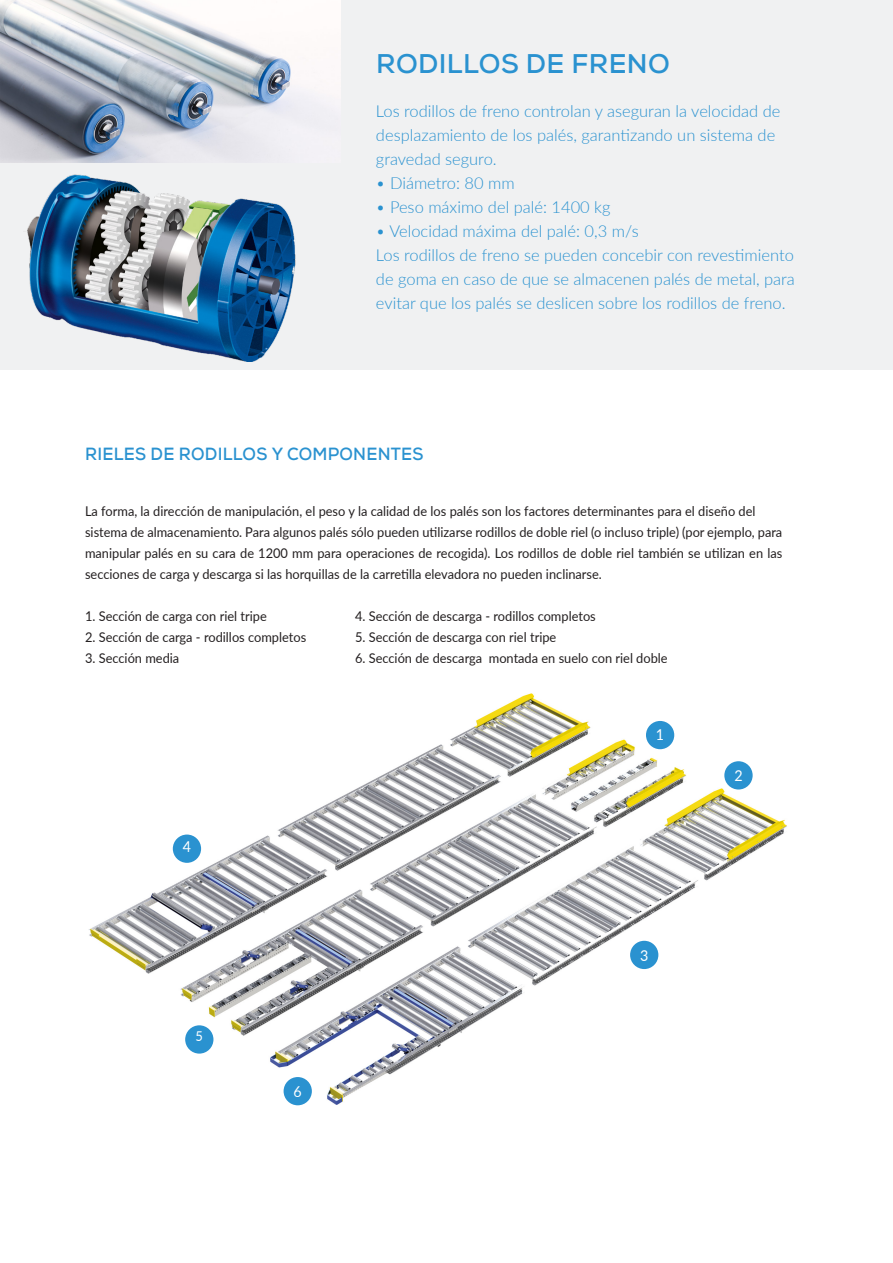
<style>
.page{position:relative;width:893px;height:1263px;background:#fff}
.page>*{position:absolute;margin:0;border:0;box-sizing:border-box;transform-origin:0 0}
.t1{font:700 27px "Nexa";letter-spacing:.015em;color:#2a92d0}
.t2{font:700 17.7px "Nexa";letter-spacing:.015em;color:#2a92d0;scale:.95 1}
.t3{font:300 16.5px/24px "Lato";color:#2a92d0}
.t4{font:15px "Lato";color:#fff;scale:.95 1}
.t5{font:13.5px/21px "Lato";color:#231f20;scale:.95 1}
.t6{font:13.5px "Lato";color:#fff;scale:.95 1}
</style>
<div class="page">
<div style="left:0;top:0;width:893px;height:370px;background:#f0f1f2"></div>
<img style="left:89px;top:693px;width:698px;height:413px">
<img style="left:0;top:0;width:340px;height:163px">
<img style="left:27px;top:174px;width:268px;height:188px">
<div style="left:646px;top:721px;width:28px;height:28px;background:#2a92d0;border-radius:50%"></div>
<div style="left:173px;top:834px;width:28px;height:29px;background:#2a92d0;border-radius:50%"></div>
<div style="left:724px;top:761px;width:29px;height:28px;background:#2a92d0;border-radius:50%"></div>
<div style="left:185px;top:1025px;width:28px;height:28px;background:#2a92d0;border-radius:50%"></div>
<div style="left:630px;top:941px;width:28px;height:28px;background:#2a92d0;border-radius:50%"></div>
<div style="left:284px;top:1077px;width:28px;height:28px;background:#2a92d0;border-radius:50%"></div>
<h1 class="t1" style="left:376px;top:46px;width:295px">RODILLOS DE FRENO</h1>
<p class="t3" style="left:376px;top:99px;width:406px">Los rodillos de freno controlan y aseguran la velocidad de desplazamiento de los palés, garantizando un sistema de gravedad seguro.</p>
<p class="t3" style="left:376px;top:171px;width:140px">• Diámetro: 80 mm</p>
<p class="t3" style="left:376px;top:195px;width:236px">• Peso máximo del palé: 1400 kg</p>
<p class="t3" style="left:376px;top:219px;width:420px">• Velocidad máxima del palé: 0,3 m/s<br>Los rodillos de freno se pueden concebir con revestimiento de goma en caso de que se almacenen palés de metal, para evitar que los palés se deslicen sobre los rodillos de freno.</p>
<h2 class="t2" style="left:85px;top:443px;width:358px">RIELES DE RODILLOS Y COMPONENTES</h2>
<p class="t5" style="left:85px;top:500px;width:735px">La forma, la dirección de manipulación, el peso y la calidad de los palés son los factores determinantes para el diseño del sistema de almacenamiento. Para algunos palés sólo pueden utilizarse rodillos de doble riel (o incluso triple) (por ejemplo, para manipular palés en su cara de 1200 mm para operaciones de recogida). Los rodillos de doble riel también se utilizan en las secciones de carga y descarga si las horquillas de la carretilla elevadora no pueden inclinarse.</p>
<p class="t5" style="left:85px;top:605px;width:193px">1. Sección de carga con riel tripe</p>
<p class="t5" style="left:355px;top:605px;width:255px">4. Sección de descarga - rodillos completos</p>
<p class="t5" style="left:85px;top:626px;width:234px">2. Sección de carga - rodillos completos</p>
<p class="t5" style="left:355px;top:626px;width:213px">5. Sección de descarga con riel tripe</p>
<p class="t5" style="left:85px;top:647px;width:101px">3. Sección media</p>
<p class="t5" style="left:355px;top:647px;width:331px">6. Sección de descarga montada en suelo con riel doble</p>
<p class="t4" style="left:183px;top:836px;width:10px">4</p>
<p class="t6" style="left:196px;top:1026px;width:9px">5</p>
<p class="t4" style="left:294px;top:1081px;width:10px">6</p>
<p class="t4" style="left:656px;top:724px;width:10px">1</p>
<p class="t4" style="left:640px;top:945px;width:10px">3</p>
<p class="t4" style="left:734px;top:765px;width:10px">2</p>
</div>
